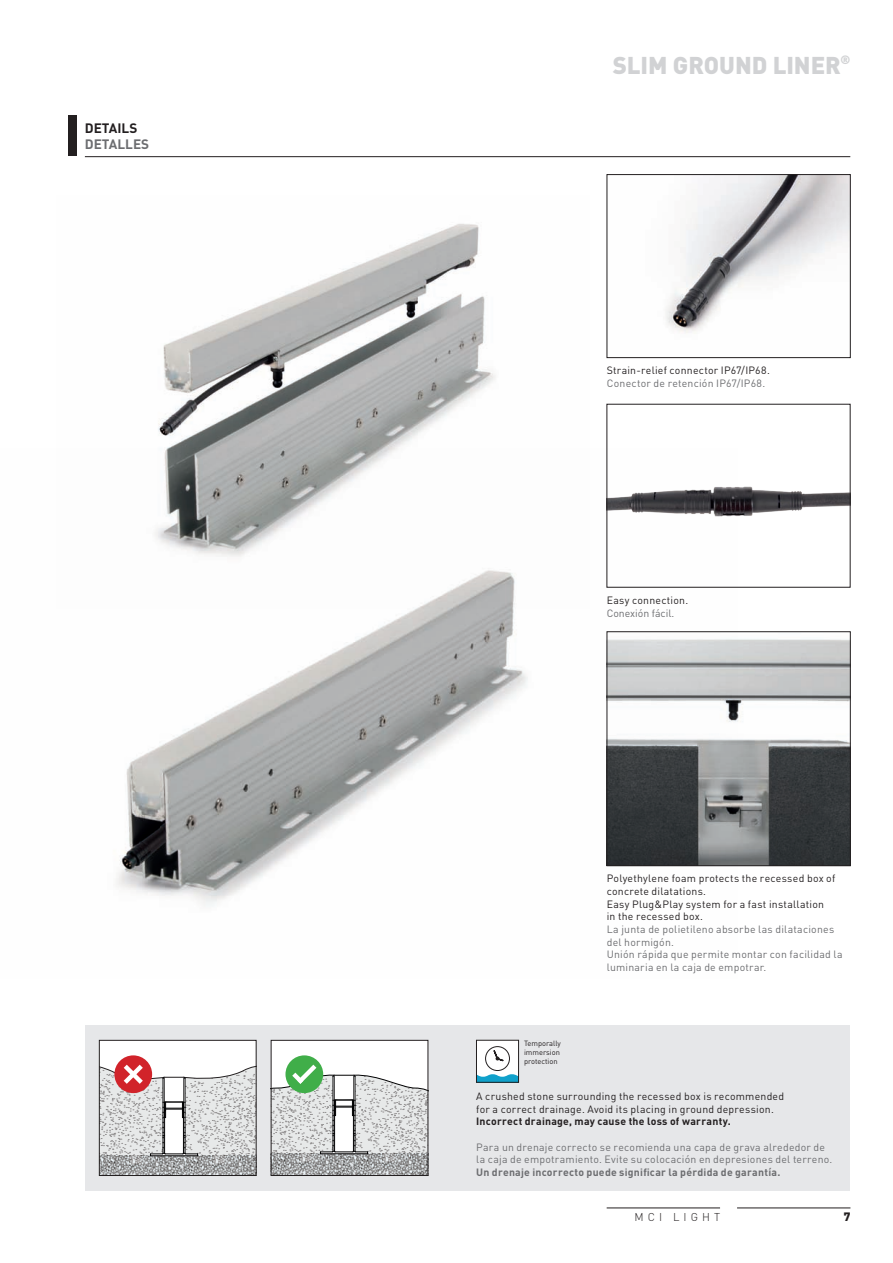
<style>
.page{position:relative;width:893px;height:1263px;background:#fff}
.page>*{position:absolute;margin:0;border:0;box-sizing:border-box;transform-origin:0 0}
.t1{font:900 24px "DIN Pro";letter-spacing:-.005em;color:#d1d2d4}
.t2{font:700 13.5px "DIN Pro";color:#6c6d70}
.t3{font:700 13.5px "DIN Pro";color:#231f20}
.t4{font:900 12px "DIN Pro";color:#231f20}
.t5{font:300 11.25px "DIN Pro";letter-spacing:.36em;color:#231f20}
.t6{font:10.5px/12.6px "DIN Pro";letter-spacing:.02em;color:#6c6d70}
.t7{font:10.5px/12.6px "DIN Pro";letter-spacing:.025em;color:#231f20}
.t8{font:700 10.5px "DIN Pro";letter-spacing:.02em;color:#6c6d70}
.t9{font:700 10.5px "DIN Pro";letter-spacing:.025em;color:#231f20}
.t10{font:10.5px "DIN Pro";color:#6c6d70}
.t11{font:7.5px/9px "DIN Pro";color:#231f20;text-align:justify}
</style>
<div class="page">
<img style="left:116px;top:448px;width:621px;height:458px">
<img style="left:116px;top:224px;width:474px;height:385px">
<hr style="left:85px;top:156px;width:765px;height:1px;background:#231f20">
<img style="left:609px;top:448px;width:239px;height:123px">
<img style="left:666px;top:176px;width:182px;height:157px">
<div style="left:607px;top:174px;width:243px;height:184px;border:1px solid #231f20"></div>
<div style="left:85px;top:1025px;width:765px;height:166px;background:#e6e7e9"></div>
<div style="left:476px;top:1040px;width:43px;height:42px;background:#fff"></div>
<svg style="left:478px;top:1074px;width:39px;height:6px"></svg>
<div style="left:485px;top:1046px;width:25px;height:25px;border:1px solid #231f20;border-radius:50%"></div>
<svg style="left:493px;top:1050px;width:10px;height:11px"></svg>
<div style="left:476px;top:1040px;width:43px;height:42px;border:1px solid #231f20"></div>
<div style="left:99px;top:1040px;width:157px;height:135px;background:#fff"></div>
<img style="left:101px;top:1157px;width:77px;height:17px">
<img style="left:178px;top:1157px;width:76px;height:17px">
<div style="left:99px;top:1040px;width:157px;height:136px;border:1px solid #231f20"></div>
<div style="left:114px;top:1055px;width:38px;height:38px;background:#d1232a;border-radius:50%"></div>
<svg style="left:99px;top:1063px;width:158px;height:94px"></svg>
<div style="left:271px;top:1040px;width:157px;height:135px;background:#fff"></div>
<img style="left:273px;top:1155px;width:75px;height:19px">
<img style="left:348px;top:1155px;width:78px;height:19px">
<div style="left:271px;top:1040px;width:157px;height:136px;border:1px solid #231f20"></div>
<div style="left:285px;top:1055px;width:38px;height:38px;background:#40ae49;border-radius:50%"></div>
<svg style="left:271px;top:1065px;width:158px;height:90px"></svg>
<img style="left:609px;top:633px;width:239px;height:231px">
<div style="left:607px;top:631px;width:243px;height:235px;border:1px solid #231f20"></div>
<div style="left:68px;top:115px;width:9px;height:41px;background:#231f20"></div>
<hr style="left:607px;top:1208px;width:113px;height:1px;background:#231f20">
<hr style="left:737px;top:1208px;width:113px;height:1px;background:#231f20">
<p class="t3" style="left:85px;top:119px;width:54px">DETAILS</p>
<p class="t2" style="left:85px;top:135px;width:66px">DETALLES</p>
<h1 class="t1" style="left:613px;top:49px;width:239px">SLIM GROUND LINER<sup>®</sup></h1>
<p class="t7" style="left:607px;top:364px;width:165px">Strain-relief connector IP67/IP68.</p>
<p class="t6" style="left:607px;top:376px;width:160px">Conector de retención IP67/IP68.</p>
<p class="t7" style="left:607px;top:593px;width:83px">Easy connection.</p>
<p class="t10" style="left:607px;top:606px;width:69px">Conexión fácil.</p>
<p class="t7" style="left:607px;top:872px;width:230px">Polyethylene foam protects the recessed box of concrete dilatations.<br>Easy Plug&amp;Play system for a fast installation in the recessed box.</p>
<p class="t6" style="left:607px;top:922px;width:237px">La junta de polietileno absorbe las dilataciones del hormigón.<br>Unión rápida que permite montar con facilidad la luminaria en la caja de empotrar.</p>
<p class="t11" style="left:524px;top:1038px;width:38px">Temporally immersion protection</p>
<p class="t7" style="left:476px;top:1090px;width:309px">A crushed stone surrounding the recessed box is recommended for a correct drainage. Avoid its placing in ground depression.</p>
<p class="t9" style="left:476px;top:1114px;width:256px">Incorrect drainage, may cause the loss of warranty.</p>
<p class="t6" style="left:476px;top:1140px;width:358px">Para un drenaje correcto se recomienda una capa de grava alrededor de la caja de empotramiento. Evite su colocación en depresiones del terreno.</p>
<p class="t8" style="left:476px;top:1165px;width:306px">Un drenaje incorrecto puede significar la pérdida de garantía.</p>
<p class="t5" style="left:634px;top:1209px;width:87px">MCI LIGHT</p>
<p class="t4" style="left:844px;top:1209px;width:8px">7</p>
</div>
